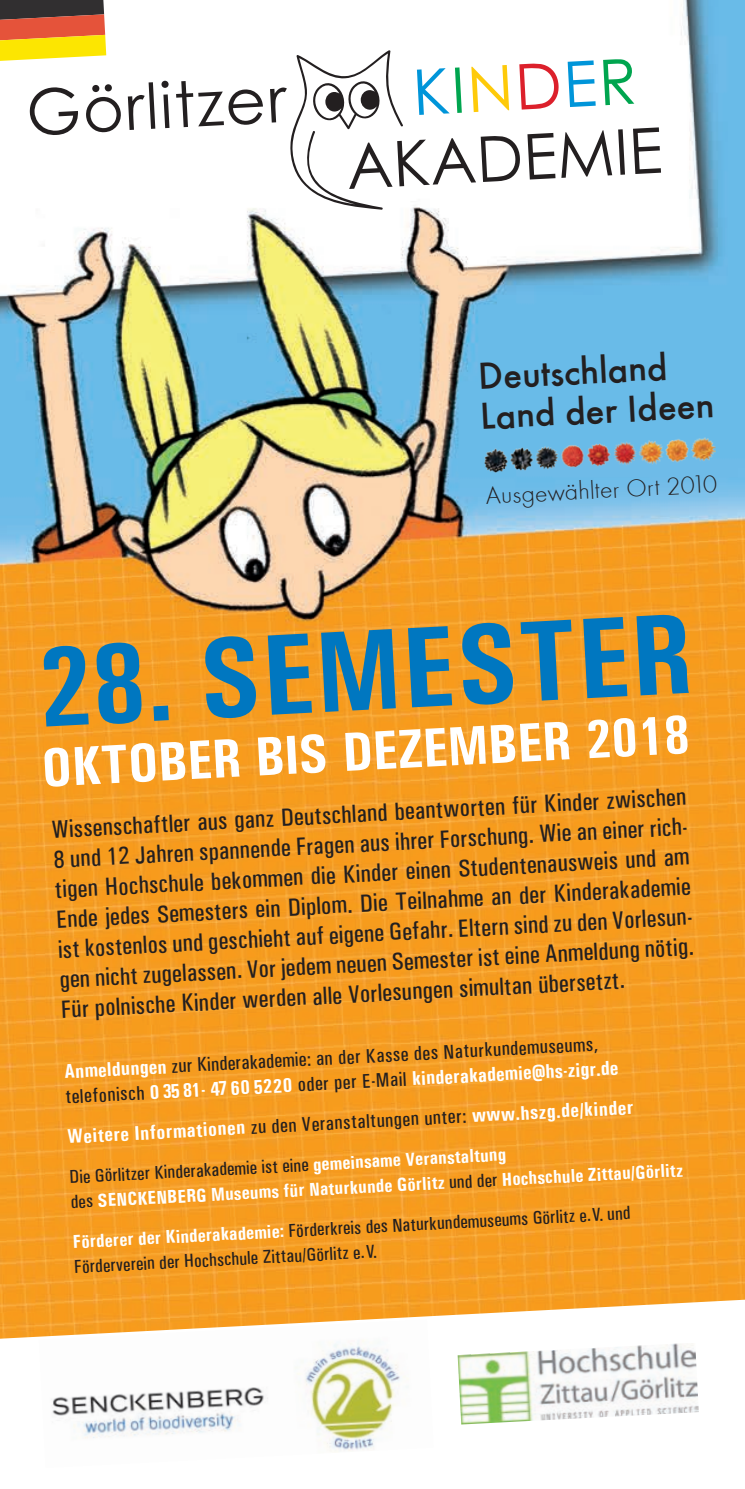
<style>
.page{position:relative;width:745px;height:1489px;background:#fff}
.page>*{position:absolute;margin:0;border:0;box-sizing:border-box;transform-origin:0 0}
.t1{font:700 condensed 115px "Univers";color:#0077c0}
.t2{font:700 condensed 55px "Univers";color:#fff}
.t3{font:500 38.75px/40px "Futura TEE";color:#231f20}
.t4{font:25.75px "Futura TEE Ligh";color:#231f20}
.t5{font:500 condensed 25px/30px "Univers";color:#231f20}
.t6{font:500 condensed 20px/25px "Univers";color:#231f20}
.t7{font:700 condensed 20px "Univers";color:#fff}
.t8{font:700 condensed 18.75px/25px "Univers";color:#fff}
.t9{font:500 condensed 18.75px/25px "Univers";color:#231f20}
.s1{font-weight:700;color:#fff}
.s2{font-weight:500;color:#231f20}
</style>
<div class="page">
<img style="left:0;top:0;width:744px;height:1299px">
<svg style="left:29px;top:84px;width:93px;height:52px"></svg>
<svg style="left:128px;top:82px;width:27px;height:48px"></svg>
<svg style="left:161px;top:81px;width:103px;height:47px"></svg>
<svg style="left:270px;top:49px;width:390px;height:165px"></svg>
<svg style="left:0;top:1299px;width:744px;height:126px"></svg>
<img style="left:39px;top:1319px;width:394px;height:133px">
<img style="left:457px;top:1342px;width:241px;height:82px">
<svg style="left:0;top:0;width:106px;height:61px"></svg>
<img style="left:482px;top:423px;width:234px;height:56px">
<h3 class="t3" style="left:477px;top:356px;width:236px;rotate:-3deg">Deutschland<br>Land der Ideen</h3>
<p class="t4" style="left:484px;top:481px;width:233px;rotate:-3deg">Ausgewählter Ort 2010</p>
<h1 class="t1" style="left:34px;top:618px;width:655px;rotate:-3deg">28. SEMESTER</h1>
<h2 class="t2" style="left:40px;top:734px;width:650px;rotate:-3deg">OKTOBER BIS DEZEMBER 2018</h2>
<p class="t5" style="left:51px;top:814px;width:643px;rotate:-3deg">Wissenschaftler aus ganz Deutschland beantworten für Kinder zwischen 8 und 12 Jahren spannende Fragen aus ihrer Forschung. Wie an einer rich&shy;tigen Hochschule bekommen die Kinder einen Studentenausweis und am Ende jedes Semesters ein Diplom. Die Teilnahme an der Kinderakademie ist kostenlos und geschieht auf eigene Gefahr. Eltern sind zu den Vorlesun&shy;gen nicht zugelassen. Vor jedem neuen Semester ist eine Anmeldung nötig.<br>Für polnische Kinder werden alle Vorlesungen simultan übersetzt.</p>
<p class="t6" style="left:63px;top:1059px;width:555px;rotate:-3deg"><span class="s1">Anmeldungen</span> zur Kinderakademie: an der Kasse des Naturkundemuseums, telefonisch <span class="s1">0 35 81- 47 60 5220</span> oder per E-Mail <span class="s1">kinderakademie@hs-zigr.de</span></p>
<p class="t7" style="left:67px;top:1124px;width:568px;rotate:-3deg">Weitere Informationen <span class="s2">zu den Veranstaltungen unter:</span> www.hszg.de/kinder</p>
<p class="t8" style="left:69px;top:1164px;width:614px;rotate:-3deg"><span class="s2">Die Görlitzer Kinderakademie ist eine</span> gemeinsame Veranstaltung<br><span class="s2">des</span> SENCKENBERG Museums für Naturkunde Görlitz <span class="s2">und der</span> Hochschule Zittau/Görlitz</p>
<p class="t9" style="left:72px;top:1229px;width:559px;rotate:-3deg"><span class="s1">Förderer der Kinderakademie:</span> Förderkreis des Naturkundemuseums Görlitz e.V. und<br>Förderverein der Hochschule Zittau/Görlitz e.V.</p>
</div>
